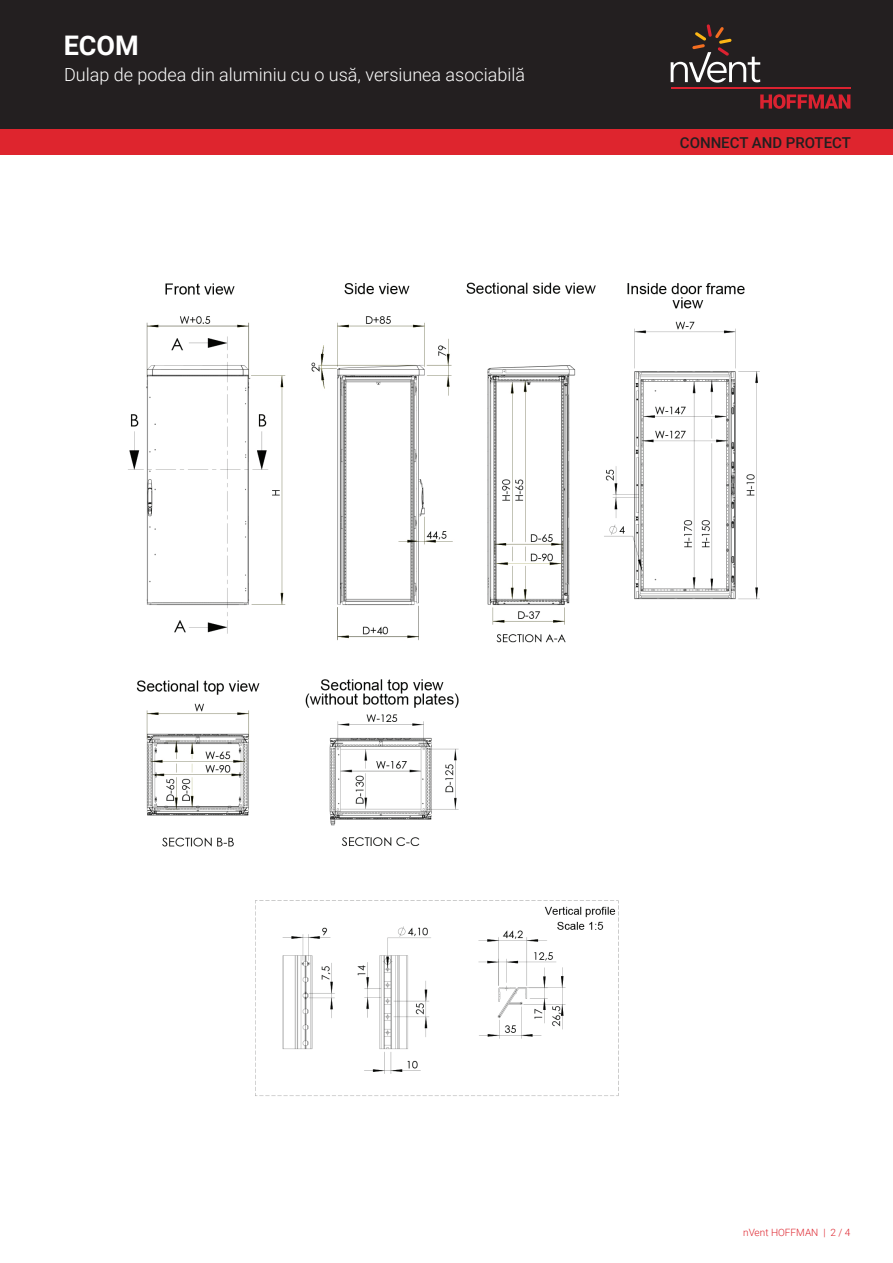
<style>
.page{position:relative;width:893px;height:1263px;background:#fff}
.page>*{position:absolute;margin:0;border:0;box-sizing:border-box;transform-origin:0 0}
.t1{font:700 27px "Roboto";color:#fff}
.t2{font:300 18px "Roboto";color:#fff}
.t3{font:500 15px "Roboto";color:#231f20}
.t4{font:300 10.05px "Roboto";color:#de252e}
</style>
<div class="page">
<div style="left:0;top:0;width:893px;height:129px;background:#231f20"></div>
<svg style="left:760px;top:94px;width:90px;height:15px"></svg>
<hr style="left:671px;top:88px;width:179px;height:1px;background:#db2230">
<svg style="left:671px;top:24px;width:89px;height:59px"></svg>
<div style="left:0;top:129px;width:893px;height:26px;background:#de252e"></div>
<img style="left:128px;top:282px;width:632px;height:814px">
<h1 class="t1" style="left:64px;top:26px;width:77px">ECOM</h1>
<p class="t2" style="left:64px;top:62px;width:462px">Dulap de podea din aluminiu cu o usă, versiunea asociabilă</p>
<p class="t3" style="left:680px;top:132px;width:173px">CONNECT AND PROTECT</p>
<p class="t4" style="left:743px;top:1226px;width:109px">nVent HOFFMAN | 2 / 4</p>
</div>
